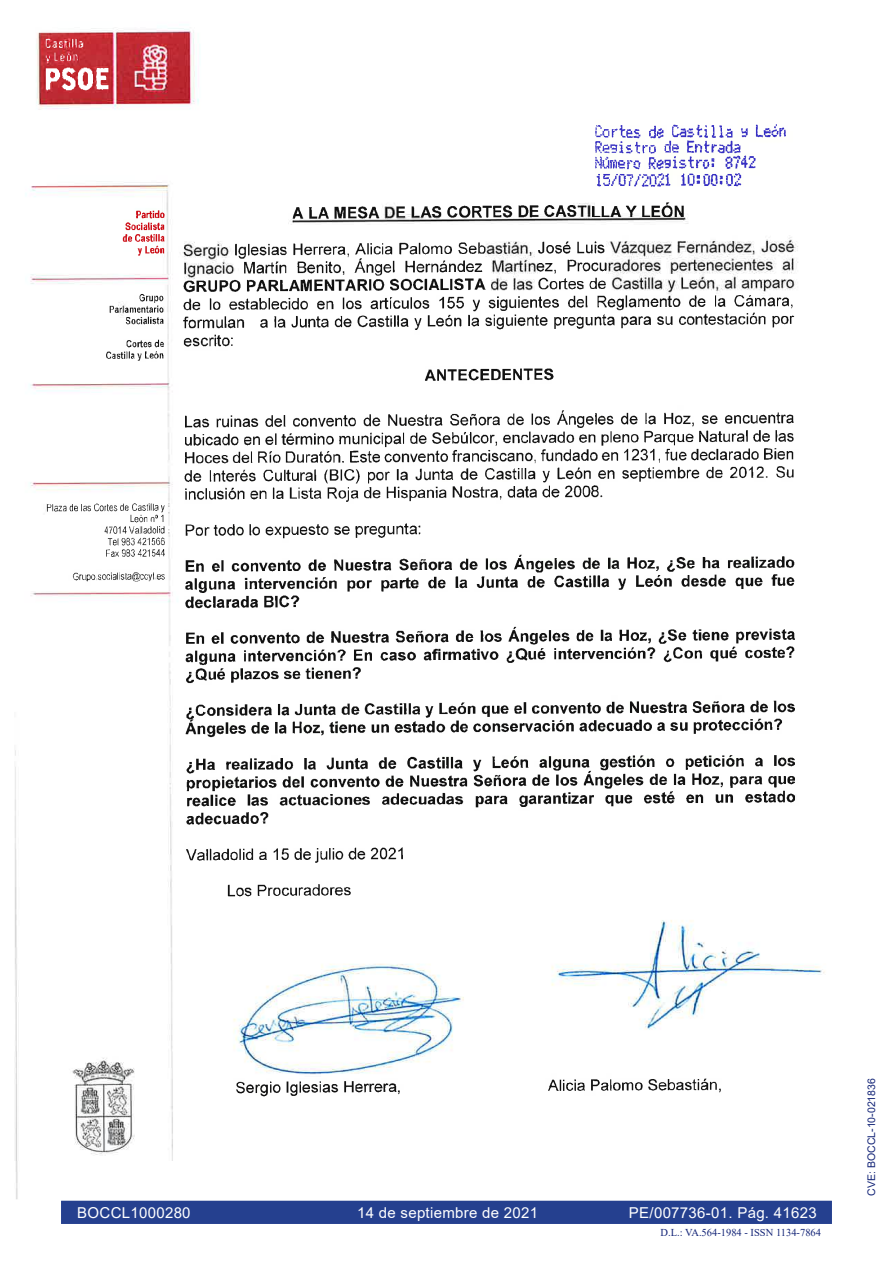
<style>
.page{position:relative;width:893px;height:1263px;background:#fff}
.page>*{position:absolute;margin:0;border:0;box-sizing:border-box;transform-origin:0 0}
.E_CVE{font:15px "Arial";letter-spacing:.02em;color:#fff}
.t1{font:10.5px "Times New Roman";color:#132477}
.t2{font:10.5px "Arial";color:#132477}
</style>
<div class="page">
<div style="left:60px;top:1200px;width:773px;height:25px;background:#25408f"></div>
<div style="left:60px;top:1199px;width:773px;height:26px;border:2px solid #fff"></div>
<img style="left:15px;top:28px;width:818px;height:1172px">
<img style="left:45px;top:38px;width:66px;height:52px">
<img style="left:48px;top:205px;width:747px;height:891px">
<img style="left:592px;top:125px;width:195px;height:91px">
<p class="E_CVE" style="left:77px;top:1202px;width:115px">BOCCL1000280</p>
<p class="E_CVE" style="left:357px;top:1202px;width:183px">14 de septiembre de 2021</p>
<p class="E_CVE" style="left:629px;top:1202px;width:189px">PE/007736-01. Pág. 41623</p>
<p class="t1" style="left:661px;top:1225px;width:162px">D.L.: VA.564-1984 - ISSN 1134-7864</p>
<p class="t2" style="left:864px;top:1195px;width:119px;rotate:-90deg">CVE: BOCCL-10-021836</p>
</div>
